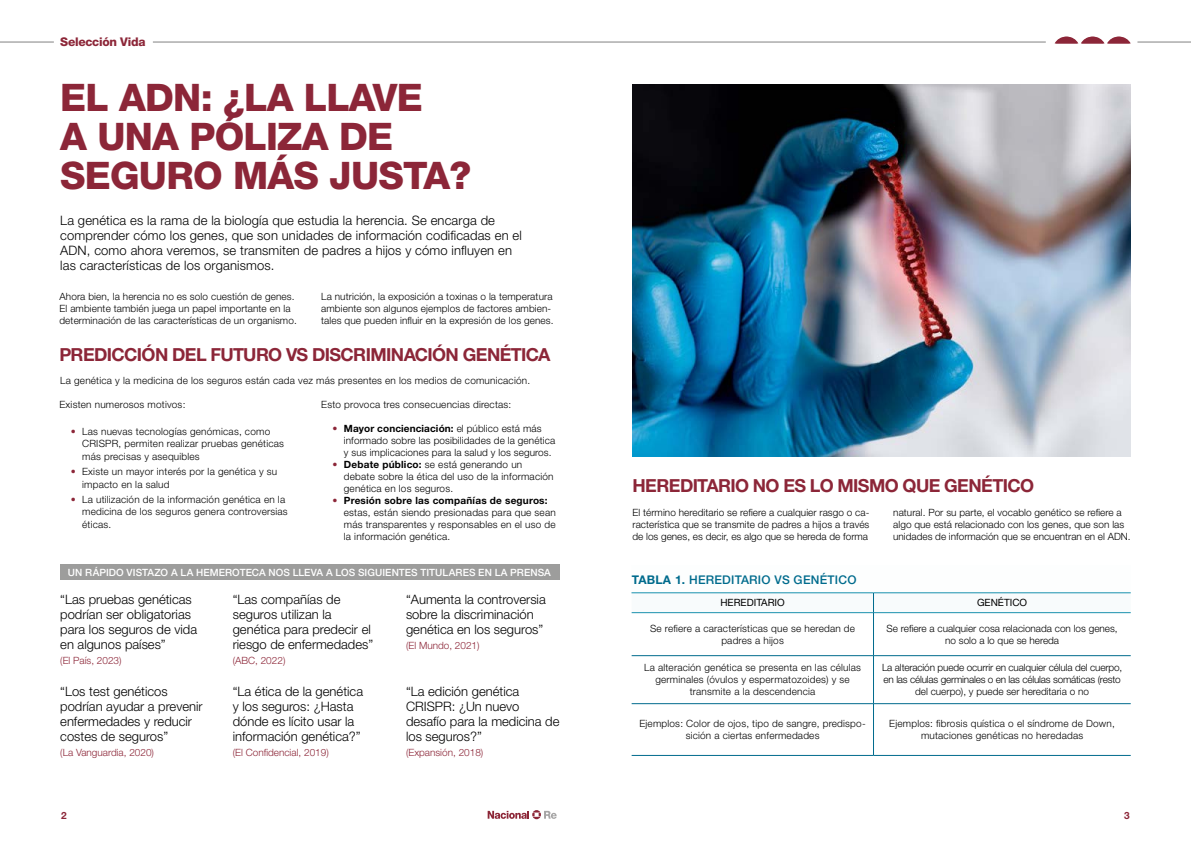
<style>
.page{position:relative;width:1191px;height:842px;background:#fff}
.page>*{position:absolute;margin:0;border:0;box-sizing:border-box;transform-origin:0 0}
.t1{font:800 38px/39px "Helvetica Neue LT Std";letter-spacing:-.02em;color:#8c2638}
.t2{font:700 18px "Helvetica Neue LT Std";letter-spacing:-.035em;color:#8c2638}
.t3{font:300 13px/15px "Helvetica Neue LT Std";color:#000}
.t4{font:500 12px "Helvetica Neue LT Std";letter-spacing:.02em;color:#006b8d}
.t5{font:800 12px "Helvetica Neue LT Std";letter-spacing:-.02em;color:#8c2638}
.t6{font:300 10px/12px "Helvetica Neue LT Std";letter-spacing:.02em;color:#000}
.t7{font:300 10px/12px "Helvetica Neue LT Std";letter-spacing:-.015em;color:#000;text-align:center}
.t8{font:300 10px "Helvetica Neue LT Std";color:#8c2638}
.t9{font:500 10px "Helvetica Neue LT Std";letter-spacing:.005em;color:#fff}
.t10{font:300 10px/12px "Helvetica Neue LT Std";color:#000;text-align:center}
.t11{font:10px "Helvetica Neue LT Std";color:#000}
.t12{font:700 10px "Helvetica Neue LT Std";color:#8c2638}
.s1{color:#8c2638}
.s2{font-weight:700;color:#8c2638}
.s3{font-weight:700}
</style>
<div class="page">
<svg style="left:487px;top:810px;width:70px;height:9px"></svg>
<hr style="left:0;top:41px;width:54px;height:2px;background:#a6a6a6">
<hr style="left:153px;top:41px;width:892px;height:2px;background:#a6a6a6">
<hr style="left:1137px;top:41px;width:54px;height:2px;background:#a6a6a6">
<svg style="left:1055px;top:37px;width:75px;height:6px"></svg>
<img style="left:632px;top:84px;width:498px;height:372px">
<svg style="left:631px;top:704px;width:499px;height:51px"></svg>
<svg style="left:631px;top:592px;width:499px;height:21px"></svg>
<hr style="left:873px;top:613px;width:1px;height:42px;background:#006b8d">
<hr style="left:631px;top:655px;width:242px;height:1px;background:#006b8d">
<hr style="left:873px;top:655px;width:257px;height:1px;background:#006b8d">
<hr style="left:873px;top:656px;width:1px;height:47px;background:#006b8d">
<hr style="left:631px;top:703px;width:242px;height:1px;background:#006b8d">
<hr style="left:873px;top:703px;width:257px;height:1px;background:#006b8d">
<hr style="left:873px;top:704px;width:1px;height:51px;background:#006b8d">
<hr style="left:631px;top:755px;width:242px;height:1px;background:#006b8d">
<hr style="left:873px;top:755px;width:257px;height:1px;background:#006b8d">
<div style="left:633px;top:709px;width:238px;height:41px;background:#fff"></div>
<div style="left:60px;top:564px;width:499px;height:16px;background:#9d9d9c"></div>
<p class="t5" style="left:60px;top:34px;width:87px">Selección Vida</p>
<h1 class="t1" style="left:60px;top:78px;width:412px">EL ADN: ¿LA LLAVE<br>A UNA PÓLIZA DE<br>SEGURO MÁS JUSTA?</h1>
<p class="t3" style="left:60px;top:213px;width:463px">La genética es la rama de la biología que estudia la herencia. Se encarga de comprender cómo los genes, que son unidades de información codificadas en el ADN, como ahora veremos, se transmiten de padres a hijos y cómo influyen en las características de los organismos.</p>
<p class="t6" style="left:59px;top:290px;width:239px">Ahora bien, la herencia no es solo cuestión de genes.<br>El ambiente también juega un papel importante en la determinación de las características de un organismo.</p>
<p class="t6" style="left:321px;top:290px;width:234px">La nutrición, la exposición a toxinas o la temperatura ambiente son algunos ejemplos de factores ambien&shy;tales que pueden influir en la expresión de los genes.</p>
<h2 class="t2" style="left:59px;top:343px;width:492px">PREDICCIÓN DEL FUTURO VS DISCRIMINACIÓN GENÉTICA</h2>
<p class="t6" style="left:60px;top:374px;width:471px">La genética y la medicina de los seguros están cada vez más presentes en los medios de comunicación.</p>
<p class="t6" style="left:59px;top:398px;width:127px">Existen numerosos motivos:</p>
<p class="t6" style="left:82px;top:425px;width:203px;line-height:12.5px;text-indent:-11px"><span class="s1">•</span> Las nuevas tecnologías genómicas, como<br>CRISPR, permiten realizar pruebas genéticas más precisas y asequibles</p>
<p class="t6" style="left:82px;top:465px;width:197px;line-height:12.5px;text-indent:-11px"><span class="s1">•</span> Existe un mayor interés por la genética y su impacto en la salud</p>
<p class="t6" style="left:82px;top:493px;width:207px;line-height:12.5px;text-indent:-11px"><span class="s1">•</span> La utilización de la información genética en la medicina de los seguros genera controversias éticas.</p>
<p class="t6" style="left:321px;top:398px;width:192px">Esto provoca tres consecuencias directas:</p>
<p class="t6" style="left:344px;top:422px;width:213px;text-indent:-11px"><span class="s2">•</span> <span class="s3">Mayor concienciación:</span> el público está más informado sobre las posibilidades de la genética y sus implicaciones para la salud y los seguros.</p>
<p class="t6" style="left:344px;top:458px;width:211px;text-indent:-11px"><span class="s2">•</span> <span class="s3">Debate público:</span> se está generando un debate sobre la ética del uso de la información genética en los seguros.</p>
<p class="t6" style="left:344px;top:494px;width:213px;text-indent:-11px"><span class="s2">•</span> <span class="s3">Presión sobre las compañías de seguros: </span>estas, están siendo presionadas para que sean más transparentes y responsables en el uso de la información genética.</p>
<p class="t9" style="left:68px;top:567px;width:484px">UN RÁPIDO VISTAZO A LA HEMEROTECA NOS LLEVA A LOS SIGUIENTES TITULARES EN LA PRENSA</p>
<h3 class="t3" style="left:60px;top:592px;width:138px">“Las pruebas genéticas podrían ser obligatorias para los seguros de vida en algunos países”</h3>
<p class="t8" style="left:60px;top:655px;width:63px">(El País, 2023)</p>
<h3 class="t3" style="left:60px;top:683px;width:144px">“Los test genéticos podrían ayudar a prevenir enfermedades y reducir costes de seguros”</h3>
<p class="t8" style="left:60px;top:746px;width:95px">(La Vanguardia, 2020)</p>
<h3 class="t3" style="left:233px;top:592px;width:142px">“Las compañías de seguros utilizan la genética para predecir el riesgo de enfermedades”</h3>
<p class="t8" style="left:233px;top:655px;width:54px">(ABC, 2022)</p>
<h3 class="t3" style="left:233px;top:683px;width:132px">“La ética de la genética y los seguros: ¿Hasta dónde es lícito usar la información genética?”</h3>
<p class="t8" style="left:233px;top:746px;width:97px">(El Confidencial, 2019)</p>
<h3 class="t3" style="left:406px;top:592px;width:141px">“Aumenta la controversia sobre la discriminación genética en los seguros”</h3>
<p class="t8" style="left:406px;top:640px;width:75px">(El Mundo, 2021)</p>
<h3 class="t3" style="left:406px;top:683px;width:155px">“La edición genética<br>CRISPR: ¿Un nuevo desafío para la medicina de los seguros?”</h3>
<p class="t8" style="left:406px;top:746px;width:79px">(Expansión, 2018)</p>
<h2 class="t2" style="left:632px;top:474px;width:403px">HEREDITARIO NO ES LO MISMO QUE GENÉTICO</h2>
<p class="t6" style="left:893px;top:506px;width:239px">natural. Por su parte, el vocablo genético se refiere a algo que está relacionado con los genes, que son las unidades de información que se encuentran en el ADN.</p>
<p class="t6" style="left:632px;top:506px;width:238px;text-align:justify">El término hereditario se refiere a cualquier rasgo o ca&shy;racterística que se transmite de padres a hijos a través de los genes, es decir, es algo que se hereda de forma</p>
<p class="t4" style="left:632px;top:572px;width:226px"><span class="s3">TABLA 1.</span> HEREDITARIO VS GENÉTICO</p>
<p class="t11" style="left:720px;top:597px;width:66px">HEREDITARIO</p>
<p class="t11" style="left:977px;top:597px;width:52px">GENÉTICO</p>
<p class="t6" style="left:650px;top:622px;width:207px;text-align:center">Se refiere a características que se heredan de padres a hijos</p>
<p class="t10" style="left:886px;top:622px;width:233px">Se refiere a cualquier cosa relacionada con los genes, no solo a lo que se hereda</p>
<p class="t6" style="left:644px;top:661px;width:218px;text-align:center">La alteración genética se presenta en las células germinales (óvulos y espermatozoides) y se transmite a la descendencia</p>
<p class="t7" style="left:882px;top:661px;width:242px">La alteración puede ocurrir en cualquier célula del cuerpo, en las células germinales o en las células somáticas (resto del cuerpo), y puede ser hereditaria o no</p>
<p class="t6" style="left:639px;top:717px;width:228px;text-align:center">Ejemplos: Color de ojos, tipo de sangre, predispo&shy;sición a ciertas enfermedades</p>
<p class="t6" style="left:889px;top:717px;width:227px;text-align:center">Ejemplos: fibrosis quística o el síndrome de Down, mutaciones genéticas no heredadas</p>
<p class="t12" style="left:61px;top:809px;width:7px">2</p>
<p class="t12" style="left:1124px;top:809px;width:7px">3</p>
</div>
